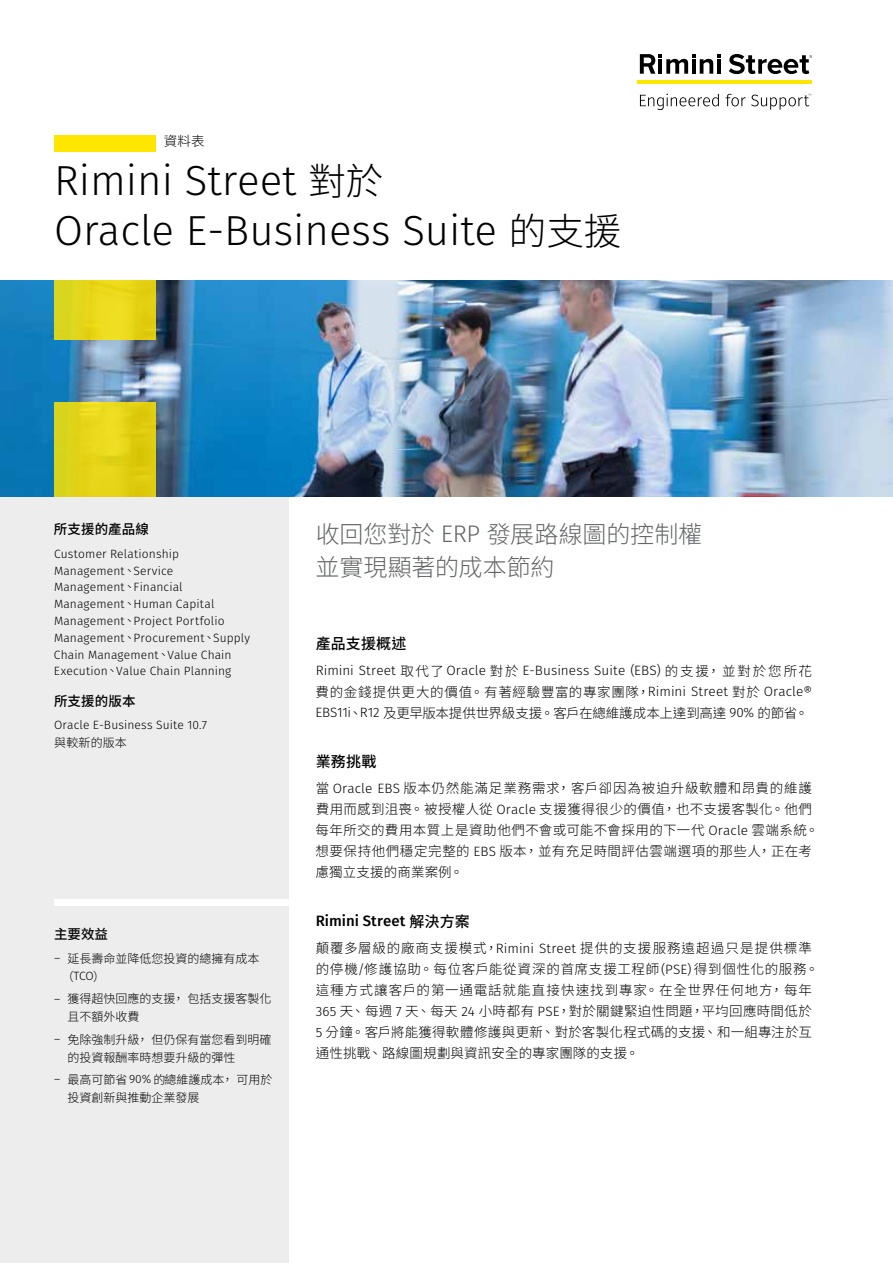
<style>
.page{position:relative;width:893px;height:1263px;background:#fff}
.page>*{position:absolute;margin:0;border:0;box-sizing:border-box;transform-origin:0 0}
.t1{font:300 42px/50.4px "Fira Sans";color:#000}
.t2{font:300 24px/33.6px "Source Han Sans TW";letter-spacing:-.005em;color:#636466}
.t3{font:500 15px "Fira Sans";letter-spacing:.005em;color:#000}
.t4{font:500 15px "Source Han Sans TW";letter-spacing:.015em;color:#000}
.t5{font:300 13.5px/21px "Source Han Sans TW";letter-spacing:.035em;color:#000}
.t6{font:300 13.5px/21px "Source Han Sans TW";letter-spacing:.005em;color:#000}
.t7{font:300 13.5px "Fira Sans";letter-spacing:.01em;color:#000}
.t8{font:500 13.5px "Source Han Sans TW";letter-spacing:.005em;color:#000}
.t9{font:300 12px/16.8px "Fira Sans";letter-spacing:.01em;color:#000}
.t10{font:300 12px/18px "Source Han Sans TW";color:#000}
.s1{font-family:"Source Han Sans TW";font-size:37.5px}
.s2{font-family:"Source Han Sans TW"}
.s3{font-family:"Fira Sans"}
</style>
<div class="page">
<svg style="left:640px;top:54px;width:81px;height:20px"></svg>
<hr style="left:717px;top:59px;width:4px;height:15px;background:#000">
<svg style="left:729px;top:54px;width:83px;height:20px"></svg>
<hr style="left:637px;top:80px;width:175px;height:4px;background:#ffe600">
<svg style="left:640px;top:94px;width:79px;height:16px"></svg>
<svg style="left:726px;top:94px;width:85px;height:16px"></svg>
<div style="left:0;top:496px;width:289px;height:767px;background:#ededee"></div>
<img style="left:0;top:280px;width:893px;height:216px">
<div style="left:54px;top:402px;width:102px;height:94px;background:linear-gradient(to right,#e0d81f,#e3cd0e)"></div>
<div style="left:54px;top:280px;width:102px;height:60px;background:linear-gradient(to right,#e0d921,#ead313)"></div>
<div style="left:54px;top:900px;width:235px;height:6px;background:#fff"></div>
<div style="left:54px;top:135px;width:102px;height:16px;background:#ffe600"></div>
<p class="t5" style="left:164px;top:131px;width:42px">資料表</p>
<h1 class="t1" style="left:54px;top:155px;width:569px">Rimini Street <span class="s1">對於<br></span>Oracle E-Business Suite <span class="s1">的支援</span></h1>
<p class="t8" style="left:54px;top:522px;width:97px">所支援的產品線</p>
<p class="t9" style="left:54px;top:545px;width:198px">Customer Relationship<br>Management<span class="s2">、</span>Service<br>Management<span class="s2">、</span>Financial<br>Management<span class="s2">、</span>Human Capital<br>Management<span class="s2">、</span>Project Portfolio<br>Management<span class="s2">、</span>Procurement<span class="s2">、</span>Supply<br>Chain Management<span class="s2">、</span>Value Chain<br>Execution<span class="s2">、</span>Value Chain Planning</p>
<p class="t8" style="left:54px;top:693px;width:83px">所支援的版本</p>
<p class="t9" style="left:54px;top:717px;width:155px">Oracle E-Business Suite 10.7</p>
<p class="t10" style="left:54px;top:734px;width:74px">與較新的版本</p>
<p class="t8" style="left:54px;top:926px;width:55px">主要效益</p>
<p class="t10" style="left:54px;top:950px;width:207px"><span class="s3">―</span> 延長壽命並降低您投資的總擁有成本</p>
<p class="t9" style="left:62px;top:968px;width:45px"><span class="s2">（</span>TCO<span class="s2">）</span></p>
<p class="t10" style="left:68px;top:990px;width:205px;text-indent:-14px"><span class="s3">―</span> 獲得超快回應的支援，包括支援客製化且不額外收費</p>
<p class="t10" style="left:68px;top:1030px;width:205px;text-indent:-14px"><span class="s3">―</span> 免除強制升級，但仍保有當您看到明確的投資報酬率時想要升級的彈性</p>
<p class="t10" style="left:68px;top:1071px;width:207px;text-indent:-14px"><span class="s3">―</span> 最高可節省<span class="s3">90%</span> 的總維護成本，可用於投資創新與推動企業發展</p>
<h2 class="t2" style="left:316px;top:517px;width:388px">收回您對於 <span class="s3">ERP</span> 發展路線圖的控制權並實現顯著的成本節約</h2>
<p class="t4" style="left:316px;top:635px;width:92px">產品支援概述</p>
<p class="t7" style="left:316px;top:661px;width:498px">Rimini Street <span class="s2">取代了</span> Oracle <span class="s2">對於</span> E-Business Suite (EBS) <span class="s2">的支援，並對於您所花</span></p>
<p class="t6" style="left:316px;top:681px;width:498px">費的金錢提供更大的價值。有著經驗豐富的專家團隊，<span class="s3">Rimini Street</span> 對於 <span class="s3">Oracle®<br>EBS11i</span>、<span class="s3">R12</span> 及更早版本提供世界級支援。客戶在總維護成本上達到高達 <span class="s3">90%</span> 的節省。</p>
<p class="t4" style="left:316px;top:753px;width:62px">業務挑戰</p>
<p class="t5" style="left:316px;top:778px;width:505px">當 <span class="s3">Oracle EBS</span> 版本仍然能滿足業務需求，客戶卻因為被迫升級軟體和昂貴的維護費用而感到沮喪。被授權人從 <span class="s3">Oracle</span> 支援獲得很少的價值，也不支援客製化。他們每年所交的費用本質上是資助他們不會或可能不會採用的下一代 <span class="s3">Oracle</span> 雲端系統。想要保持他們穩定完整的 <span class="s3">EBS</span> 版本，並有充足時間評估雲端選項的那些人，正在考慮獨立支援的商業案例。</p>
<p class="t3" style="left:316px;top:910px;width:156px">Rimini Street <span class="s2">解決方案</span></p>
<p class="t5" style="left:316px;top:938px;width:505px">顛覆多層級的廠商支援模式，<span class="s3">Rimini Street</span> 提供的支援服務遠超過只是提供標準的停機<span class="s3">/</span>修護協助。每位客戶能從資深的首席支援工程師<span class="s3">(PSE)</span>得到個性化的服務。這種方式讓客戶的第一通電話就能直接快速找到專家。在全世界任何地方，每年<span class="s3">365</span> 天、每週 <span class="s3">7</span> 天、每天 <span class="s3">24</span> 小時都有 <span class="s3">PSE</span>，對於關鍵緊迫性問題，平均回應時間低於<span class="s3">5</span> 分鐘。客戶將能獲得軟體修護與更新、對於客製化程式碼的支援、和一組專注於互通性挑戰、路線圖規劃與資訊安全的專家團隊的支援。</p>
</div>
